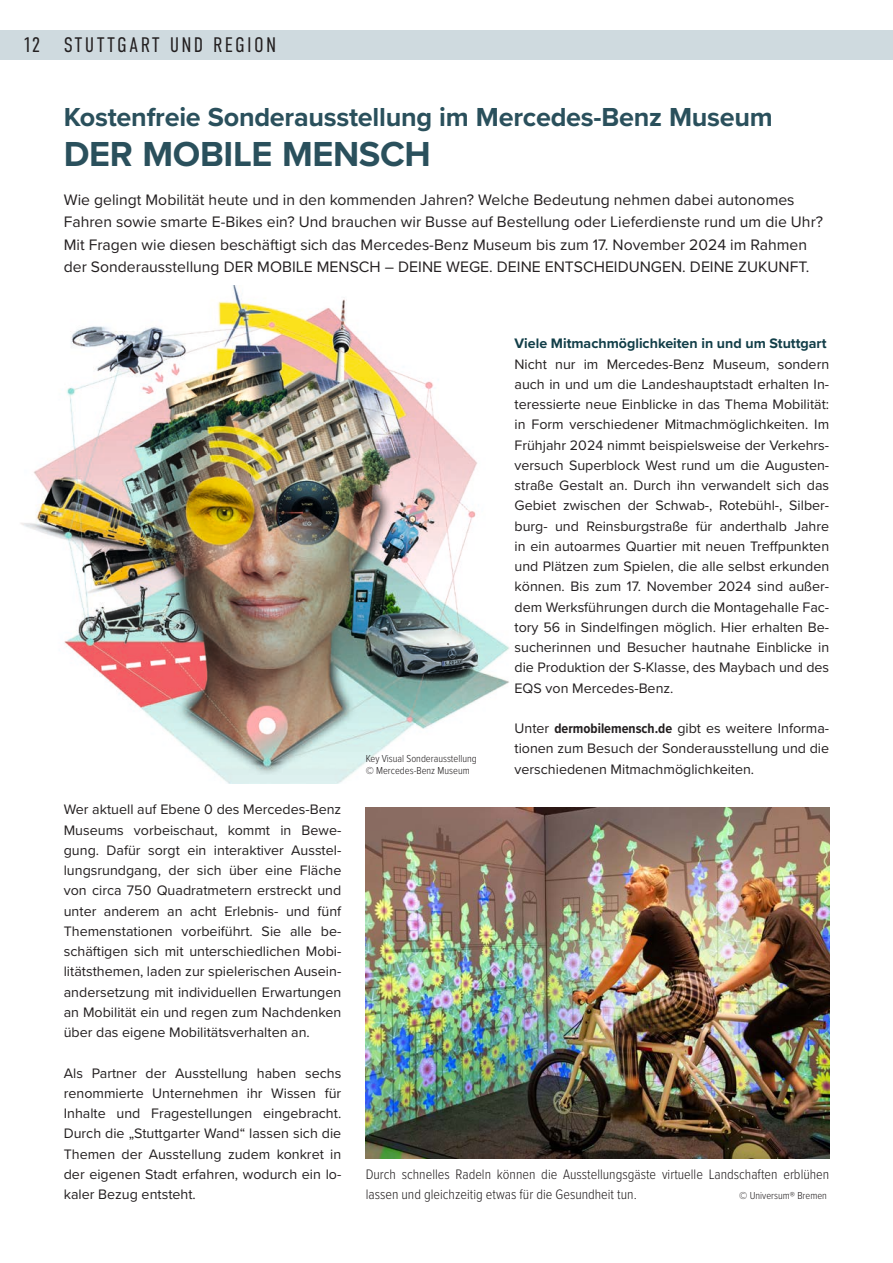
<style>
.page{position:relative;width:893px;height:1263px;background:#fff}
.page>*{position:absolute;margin:0;border:0;box-sizing:border-box;transform-origin:0 0}
.t1{font:700 36px "Proxima Nova";letter-spacing:-.01em;color:#2a505c}
.t2{font:700 27px "Proxima Nova";letter-spacing:-.01em;color:#2a505c}
.t3{font:300 21px "DIN Condensed";letter-spacing:.11em;color:#231f20}
.t4{font:15.75px/22.5px "Proxima Nova";color:#231f20}
.t5{font:14.25px/20.2px "Proxima Nova";color:#231f20;text-align:justify}
.t6{font:300 14.25px/20.2px "Proxima Nova Cond";color:#231f20}
.t7{font:700 14.25px "Proxima Nova";color:#123e48}
.t8{font:300 10.5px/12.6px "Proxima Nova Cond";color:#231f20}
.s1{font-family:"Proxima Nova Cond";font-weight:700}
</style>
<div class="page">
<img style="left:20px;top:285px;width:489px;height:498px">
<div style="left:0;top:30px;width:893px;height:30px;background:#cfdadf"></div>
<img style="left:366px;top:807px;width:463px;height:352px">
<h3 class="t3" style="left:23px;top:33px;width:255px">12 STUTTGART UND REGION</h3>
<h2 class="t2" style="left:64px;top:97px;width:711px">Kostenfreie Sonderausstellung im Mercedes-Benz Museum</h2>
<h1 class="t1" style="left:64px;top:127px;width:369px">DER MOBILE MENSCH</h1>
<p class="t4" style="left:64px;top:188px;width:761px">Wie gelingt Mobilität heute und in den kommenden Jahren? Welche Bedeutung nehmen dabei autonomes Fahren sowie smarte E-Bikes ein? Und brauchen wir Busse auf Bestellung oder Lieferdienste rund um die Uhr?<br>Mit Fragen wie diesen beschäftigt sich das Mercedes-Benz Museum bis zum 17. November 2024 im Rahmen der Sonderausstellung DER MOBILE MENSCH – DEINE WEGE. DEINE ENTSCHEIDUNGEN. DEINE ZUKUNFT.</p>
<p class="t5" style="left:64px;top:799px;width:279px">Wer aktuell auf Ebene 0 des Mercedes-Benz Museums vorbeischaut, kommt in Bewe&shy;gung. Dafür sorgt ein interaktiver Ausstel&shy;lungsrundgang, der sich über eine Fläche von circa 750 Quadratmetern erstreckt und unter anderem an acht Erlebnis- und fünf Themenstationen vorbeiführt. Sie alle be&shy;schäftigen sich mit unterschiedlichen Mobi&shy;litätsthemen, laden zur spielerischen Ausein&shy;andersetzung mit individuellen Erwartungen an Mobilität ein und regen zum Nachdenken über das eigene Mobilitätsverhalten an.</p>
<p class="t5" style="left:64px;top:1062px;width:279px">Als Partner der Ausstellung haben sechs renommierte Unternehmen ihr Wissen für Inhalte und Fragestellungen eingebracht.<br>Durch die „Stuttgarter Wand“ lassen sich die Themen der Ausstellung zudem konkret in der eigenen Stadt erfahren, wodurch ein lo&shy;kaler Bezug entsteht.</p>
<p class="t8" style="left:366px;top:751px;width:113px">Key Visual Sonderausstellung © Mercedes-Benz Museum</p>
<p class="t7" style="left:514px;top:333px;width:314px">Viele Mitmachmöglichkeiten in und um Stuttgart</p>
<p class="t5" style="left:514px;top:353px;width:316px">Nicht nur im Mercedes-Benz Museum, sondern auch in und um die Landeshauptstadt erhalten In&shy;teressierte neue Einblicke in das Thema Mobilität: in Form verschiedener Mitmachmöglichkeiten. Im Frühjahr 2024 nimmt beispielsweise der Verkehrs&shy;versuch Superblock West rund um die Augusten&shy;straße Gestalt an. Durch ihn verwandelt sich das Gebiet zwischen der Schwab-, Rotebühl-, Silber&shy;burg- und Reinsburgstraße für anderthalb Jahre in ein autoarmes Quartier mit neuen Treffpunkten und Plätzen zum Spielen, die alle selbst erkunden können. Bis zum 17. November 2024 sind außer&shy;dem Werksführungen durch die Montagehalle Fac&shy;tory 56 in Sindelfingen möglich. Hier erhalten Be&shy;sucherinnen und Besucher hautnahe Einblicke in die Produktion der S-Klasse, des Maybach und des EQS von Mercedes-Benz.</p>
<p class="t5" style="left:514px;top:718px;width:316px">Unter <span class="s1">dermobilemensch.de</span> gibt es weitere Informa&shy;tionen zum Besuch der Sonderausstellung und die verschiedenen Mitmachmöglichkeiten.</p>
<p class="t6" style="left:366px;top:1163px;width:465px">Durch schnelles Radeln können die Ausstellungsgäste virtuelle Landschaften erblühen lassen und gleichzeitig etwas für die Gesundheit tun.</p>
<p class="t8" style="left:739px;top:1189px;width:89px">© Universum® Bremen</p>
</div>
